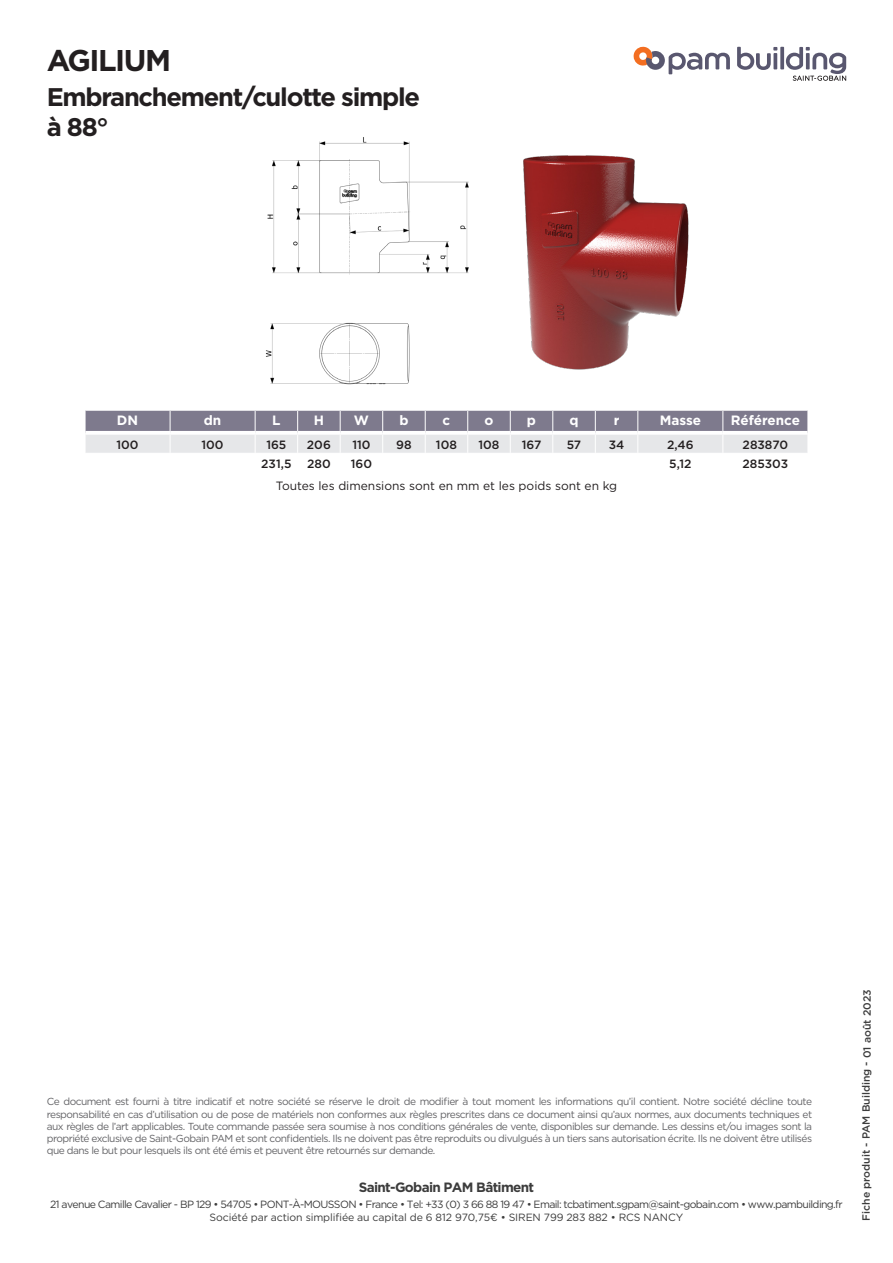
<style>
.page{position:relative;width:893px;height:1263px;background:#fff}
.page>*{position:absolute;margin:0;border:0;box-sizing:border-box;transform-origin:0 0}
.Product_Name_p2{font:700 30px "Gotham";letter-spacing:-.05em;color:#231f20}
.Produit_p2{font:700 25.5px/30.6px "Gotham";letter-spacing:-.05em;color:#231f20}
.column_header_1_colu{font:700 13.5px "Gotham";color:#fff}
.t1{font:700 13.5px "Gotham";letter-spacing:-.05em;color:#3c3c3c}
.Footnote{font:12px "Gotham";color:#231f20}
.column_13{font:500 12px "Gotham";color:#231f20}
.column_3{font:500 12px "Gotham";color:#231f20}
.column_12{font:500 12px "Gotham";color:#231f20}
.column_4{font:500 12px "Gotham";color:#231f20}
.column_5{font:500 12px "Gotham";color:#231f20}
.column_1{font:500 12px "Gotham";color:#231f20}
.column_2{font:500 12px "Gotham";color:#231f20}
.column_7{font:500 12px "Gotham";color:#231f20}
.column_8{font:500 12px "Gotham";color:#231f20}
.column_9{font:500 12px "Gotham";color:#231f20}
.column_6{font:500 12px "Gotham";color:#231f20}
.column_10{font:500 12px "Gotham";color:#231f20}
.column_11{font:500 12px "Gotham";color:#231f20}
.t2{font:10.5px/12.6px "Gotham";letter-spacing:-.06em;color:#3c3c3c;text-align:center}
.t3{font:500 10.5px "Gotham";color:#3c3c3c}
.t4{font:10.2px/12.3px "Gotham";letter-spacing:-.05em;color:#636366;text-align:justify}
</style>
<div class="page">
<svg style="left:780px;top:47px;width:4px;height:22px"></svg>
<svg style="left:737px;top:47px;width:40px;height:23px"></svg>
<svg style="left:773px;top:53px;width:4px;height:16px"></svg>
<svg style="left:786px;top:47px;width:60px;height:34px"></svg>
<svg style="left:633px;top:46px;width:97px;height:28px"></svg>
<img style="left:266px;top:137px;width:203px;height:248px">
<img style="left:523px;top:155px;width:166px;height:215px">
<svg style="left:85px;top:410px;width:723px;height:43px;background:#b9b7c1"></svg>
<p class="Product_Name_p2" style="left:47px;top:40px;width:126px">AGILIUM</p>
<p class="Produit_p2" style="left:47px;top:81px;width:375px">Embranchement/culotte simple à 88°</p>
<p class="column_header_1_colu" style="left:117px;top:412px;width:23px">DN</p>
<p class="column_header_1_colu" style="left:204px;top:412px;width:19px">dn</p>
<p class="column_header_1_colu" style="left:272px;top:412px;width:10px">L</p>
<p class="column_header_1_colu" style="left:314px;top:412px;width:12px">H</p>
<p class="column_header_1_colu" style="left:354px;top:412px;width:17px">W</p>
<p class="column_header_1_colu" style="left:399px;top:412px;width:11px">b</p>
<p class="column_header_1_colu" style="left:443px;top:412px;width:9px">c</p>
<p class="column_header_1_colu" style="left:484px;top:412px;width:10px">o</p>
<p class="column_header_1_colu" style="left:527px;top:412px;width:11px">p</p>
<p class="column_header_1_colu" style="left:569px;top:412px;width:11px">q</p>
<p class="column_header_1_colu" style="left:614px;top:412px;width:7px">r</p>
<p class="column_header_1_colu" style="left:660px;top:412px;width:43px">Masse</p>
<p class="column_header_1_colu" style="left:731px;top:412px;width:71px">Référence</p>
<p class="column_1" style="left:116px;top:436px;width:24px">100</p>
<p class="column_2" style="left:202px;top:436px;width:24px">100</p>
<p class="column_3" style="left:266px;top:436px;width:22px">165</p>
<p class="column_4" style="left:307px;top:436px;width:25px">206</p>
<p class="column_5" style="left:352px;top:436px;width:20px">110</p>
<p class="column_6" style="left:396px;top:436px;width:17px">98</p>
<p class="column_7" style="left:436px;top:436px;width:22px">108</p>
<p class="column_8" style="left:478px;top:436px;width:22px">108</p>
<p class="column_9" style="left:522px;top:436px;width:21px">167</p>
<p class="column_10" style="left:567px;top:436px;width:16px">57</p>
<p class="column_11" style="left:609px;top:436px;width:17px">34</p>
<p class="column_12" style="left:667px;top:436px;width:28px">2,46</p>
<p class="column_13" style="left:743px;top:436px;width:47px">283870</p>
<p class="column_3" style="left:261px;top:455px;width:32px">231,5</p>
<p class="column_4" style="left:307px;top:455px;width:25px">280</p>
<p class="column_5" style="left:351px;top:455px;width:23px">160</p>
<p class="column_12" style="left:669px;top:455px;width:24px">5,12</p>
<p class="column_13" style="left:742px;top:455px;width:47px">285303</p>
<p class="Footnote" style="left:276px;top:478px;width:343px">Toutes les dimensions sont en mm et les poids sont en kg</p>
<p class="t4" style="left:47px;top:1095px;width:767px">Ce document est fourni à titre indicatif et notre société se réserve le droit de modifier à tout moment les informations qu’il contient. Notre société décline toute responsabilité en cas d’utilisation ou de pose de matériels non conformes aux règles prescrites dans ce document ainsi qu’aux normes, aux documents techniques et aux règles de l’art applicables. Toute commande passée sera soumise à nos conditions générales de vente, disponibles sur demande. Les dessins et/ou images sont la propriété exclusive de Saint-Gobain PAM et sont confidentiels. Ils ne doivent pas être reproduits ou divulgués à un tiers sans autorisation écrite. Ils ne doivent être utilisés que dans le but pour lesquels ils ont été émis et peuvent être retournés sur demande.</p>
<h3 class="t1" style="left:359px;top:1178px;width:177px">Saint-Gobain PAM Bâtiment</h3>
<p class="t2" style="left:50px;top:1198px;width:794px">21 avenue Camille Cavalier - BP 129 • 54705 • PONT-À-MOUSSON • France • Tel: +33 (0) 3 66 88 19 47 • Email: tcbatiment.sgpam@saint-gobain.com • www.pambuilding.fr<br>Société par action simplifiée au capital de 6 812 970,75€ • SIREN 799 283 882 • RCS NANCY</p>
<p class="t3" style="left:859px;top:1221px;width:233px;rotate:-90deg">Fiche produit - PAM Building - 01 août 2023</p>
</div>
